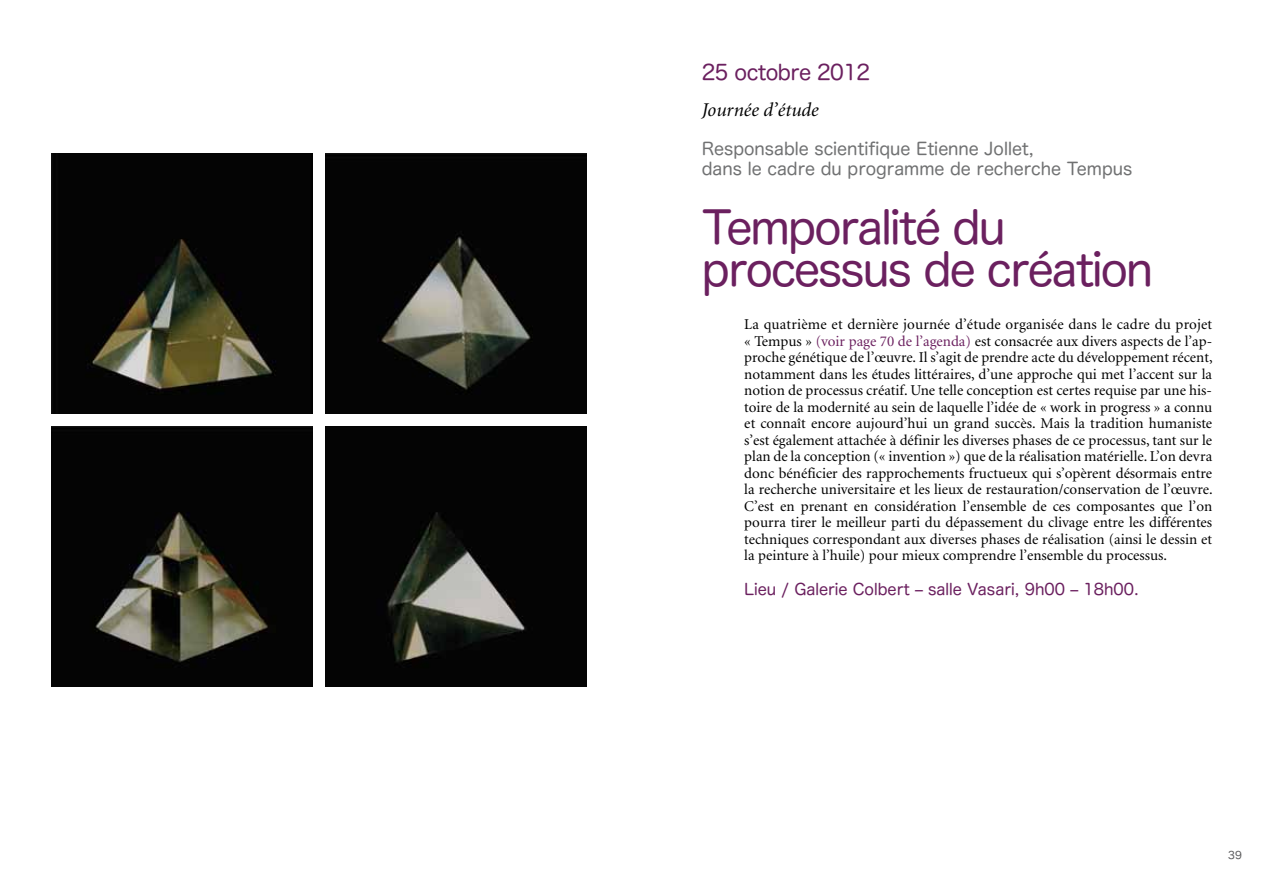
<style>
.page{position:relative;width:1276px;height:893px;background:#fff}
.page>*{position:absolute;margin:0;border:0;box-sizing:border-box;transform-origin:0 0}
.t1{font:45px/42px "Hira Maru Pro N W4";letter-spacing:-.04em;color:#6b205f}
.t2{font:21px "Hira Maru Pro W4";letter-spacing:-.025em;color:#6b205f}
.t3{font:italic 19.5px "Minion";color:#000}
.t4{font:17.25px/19.5px "Hira Maru Pro N W4";color:#707172}
.t5{font:15.75px "Hira Maru Pro N W4";color:#6b205f}
.t6{font:15px/16.5px "Minion";color:#000;text-align:justify}
.t7{font:10.5px "Hira Maru Pro N W4";color:#58585a}
.s1{color:#6b205f}
</style>
<div class="page">
<img style="left:52px;top:426px;width:261px;height:261px">
<img style="left:52px;top:153px;width:261px;height:261px">
<img style="left:325px;top:153px;width:261px;height:261px">
<img style="left:325px;top:426px;width:261px;height:261px">
<h2 class="t2" style="left:702px;top:54px;width:170px">25 octobre 2012</h2>
<h3 class="t3" style="left:702px;top:100px;width:118px">Journée d’étude</h3>
<p class="t4" style="left:702px;top:138px;width:432px">Responsable scientifique Etienne Jollet,<br>dans le cadre du programme de recherche Tempus</p>
<h1 class="t1" style="left:702px;top:203px;width:453px">Temporalité du processus de création</h1>
<p class="t6" style="left:744px;top:317px;width:470px">La quatrième et dernière journée d’étude organisée dans le cadre du projet « Tempus » <span class="s1">(voir page 70 de l’agenda)</span> est consacrée aux divers aspects de l’ap&shy;proche génétique de l’œuvre. Il s’agit de prendre acte du développement récent, notamment dans les études littéraires, d’une approche qui met l’accent sur la notion de processus créatif. Une telle conception est certes requise par une his&shy;toire de la modernité au sein de laquelle l’idée de « work in progress » a connu et connaît encore aujourd’hui un grand succès. Mais la tradition humaniste s’est également attachée à définir les diverses phases de ce processus, tant sur le plan de la conception (« invention ») que de la réalisation matérielle. L’on devra donc bénéficier des rapprochements fructueux qui s’opèrent désormais entre la recherche universitaire et les lieux de restauration/conservation de l’œuvre.<br>C’est en prenant en considération l’ensemble de ces composantes que l’on pourra tirer le meilleur parti du dépassement du clivage entre les différentes techniques correspondant aux diverses phases de réalisation (ainsi le dessin et la peinture à l’huile) pour mieux comprendre l’ensemble du processus.</p>
<p class="t5" style="left:744px;top:575px;width:396px">Lieu / Galerie Colbert ‒ salle Vasari, 9h00 ‒ 18h00.</p>
<p class="t7" style="left:1228px;top:846px;width:15px">39</p>
</div>
